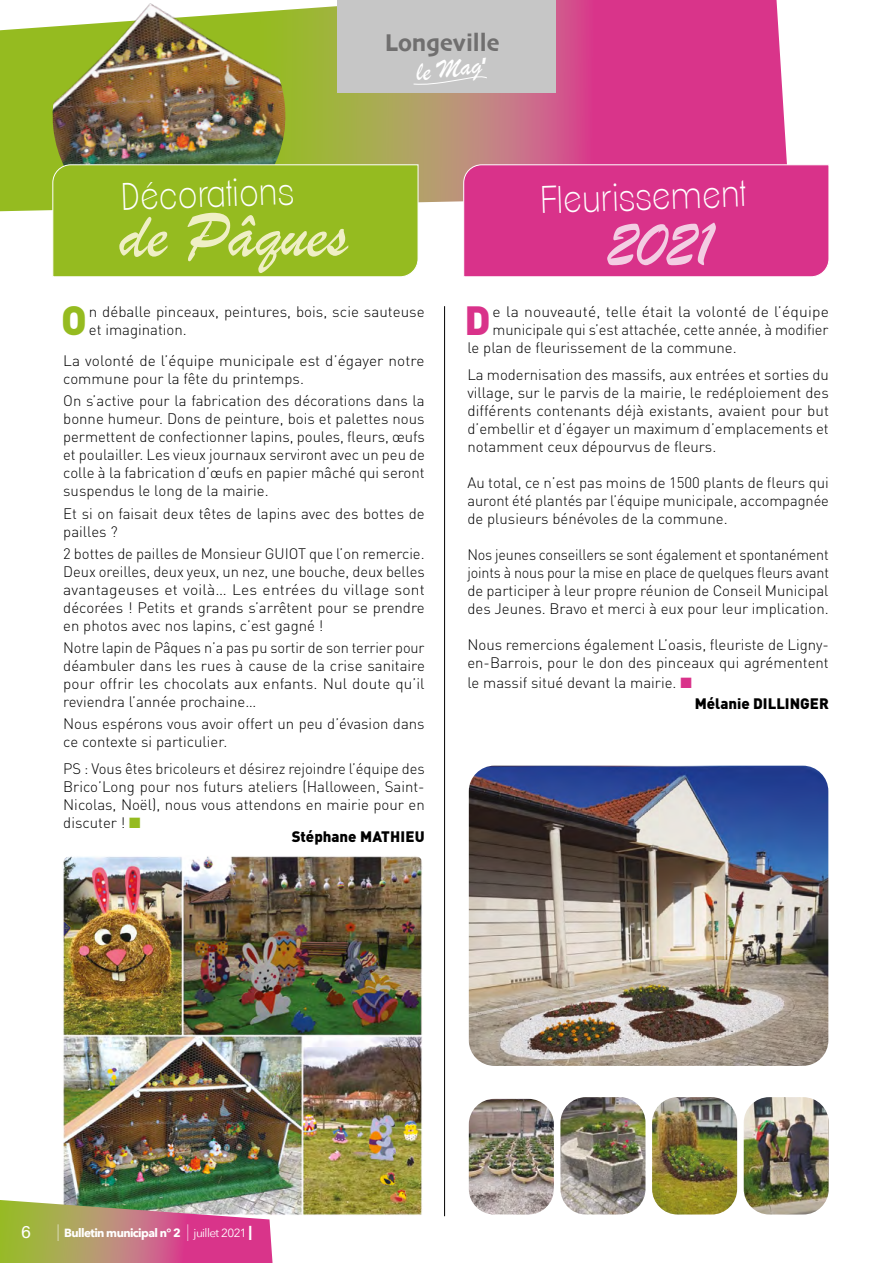
<style>
.page{position:relative;width:893px;height:1263px;background:#fff}
.page>*{position:absolute;margin:0;border:0;box-sizing:border-box;transform-origin:0 0}
.t1{font:67.5px "Brush Script";color:#efefc5}
.t2{font:67.5px "Brush Script";color:#f3cde3}
.t3{font:900 40.35px "DIN Pro";color:#95bb20}
.t4{font:900 40.35px "DIN Pro";color:#d9328a}
.t5{font:200 37.5px "Clemente P Dac";color:#fff;scale:.9 1}
.t6{font:27.15px "Brush Script";color:#fff}
.t7{font:25.35px "Skia";color:#706f6f;scale:.92 1}
.t8{font:300 15px/18px "DIN Pro";color:#000;text-align:justify}
.t9{font:300 15px/18px "DIN Pro";color:#000;text-align:justify;scale:.96 1}
.t10{font:300 15px "DIN Pro";color:#000;scale:1.04 1}
.t11{font:900 15px "DIN Pro";color:#000}
.t12{font:700 11.85px "Avenir Next";letter-spacing:-.05em;color:#fff}
.s1{font-family:"Avenir";font-weight:900;font-size:21.15px}
.s2{color:#95bb20}
.s3{color:#d9328a}
.s4{font-family:"Acumin Pro";font-weight:400;font-size:18px}
.s5{font-weight:200;font-size:23.7px}
.s6{font-weight:400}
.s7{font-size:20.1px}
</style>
<div class="page">
<svg style="left:0;top:0;width:787px;height:211px;background:#c47173"></svg>
<div style="left:337px;top:0;width:219px;height:92px;background:#c6c6c6"></div>
<svg style="left:413px;top:76px;width:74px;height:9px"></svg>
<img style="left:63px;top:856px;width:360px;height:359px">
<img style="left:46px;top:0;width:245px;height:211px">
<svg style="left:0;top:1200px;width:273px;height:63px;background:#b98276"></svg>
<div style="left:52px;top:164px;width:367px;height:113px;background:#95bb20"></div>
<div style="left:463px;top:164px;width:366px;height:113px;background:#d9328a"></div>
<img style="left:469px;top:766px;width:359px;height:300px">
<img style="left:469px;top:1099px;width:85px;height:115px">
<img style="left:560px;top:1097px;width:85px;height:117px">
<img style="left:652px;top:1097px;width:85px;height:117px">
<img style="left:744px;top:1097px;width:85px;height:117px">
<hr style="left:444px;top:306px;width:1px;height:910px;background:#000">
<h3 class="t7" style="left:385px;top:27px;width:126px">Longeville</h3>
<h3 class="t6" style="left:414px;top:54px;width:73px;rotate:-7deg">le Mag<span class="s1">’</span></h3>
<h3 class="t5" style="left:121px;top:175px;width:193px;rotate:-2deg">Décorations</h3>
<h1 class="t1" style="left:119px;top:190px;width:230px">de Pâques</h1>
<h3 class="t5" style="left:540px;top:178px;width:229px;rotate:-2deg">Fleurissement</h3>
<h1 class="t2" style="left:607px;top:200px;width:108px">2021</h1>
<h2 class="t3" style="left:61px;top:286px;width:27px">O</h2>
<p class="t8" style="left:89px;top:302px;width:337px">n déballe pinceaux, peintures, bois, scie sauteuse et imagination.</p>
<p class="t8" style="left:63px;top:350px;width:363px">La volonté de l’équipe municipale est d’égayer notre commune pour la fête du printemps.</p>
<p class="t8" style="left:63px;top:391px;width:363px">On s’active pour la fabrication des décorations dans la bonne humeur. Dons de peinture, bois et palettes nous permettent de confectionner lapins, poules, fleurs, œufs et poulailler. Les vieux journaux serviront avec un peu de colle à la fabrication d’œufs en papier mâché qui seront suspendus le long de la mairie.</p>
<p class="t8" style="left:63px;top:503px;width:363px">Et si on faisait deux têtes de lapins avec des bottes de pailles ?</p>
<p class="t8" style="left:63px;top:543px;width:363px">2 bottes de pailles de Monsieur GUIOT que l’on remercie.<br>Deux oreilles, deux yeux, un nez, une bouche, deux belles avantageuses et voilà… Les entrées du village sont décorées ! Petits et grands s’arrêtent pour se prendre en photos avec nos lapins, c’est gagné !</p>
<p class="t8" style="left:63px;top:637px;width:363px">Notre lapin de Pâques n’a pas pu sortir de son terrier pour déambuler dans les rues à cause de la crise sanitaire pour offrir les chocolats aux enfants. Nul doute qu’il reviendra l’année prochaine…</p>
<p class="t8" style="left:63px;top:714px;width:363px">Nous espérons vous avoir offert un peu d’évasion dans ce contexte si particulier.</p>
<p class="t8" style="left:63px;top:758px;width:363px">PS : Vous êtes bricoleurs et désirez rejoindre l’équipe des Brico’Long pour nos futurs ateliers (Halloween, Saint-Nicolas, Noël), nous vous attendons en mairie pour en discuter ! <span class="s2">■</span></p>
<p class="t11" style="left:292px;top:824px;width:134px">Stéphane MATHIEU</p>
<h2 class="t4" style="left:464px;top:286px;width:28px">D</h2>
<p class="t10" style="left:492px;top:300px;width:325px">e la nouveauté, telle était la volonté de l’équipe</p>
<p class="t8" style="left:492px;top:320px;width:338px">municipale qui s’est attachée, cette année, à modifier</p>
<p class="t8" style="left:467px;top:338px;width:271px">le plan de fleurissement de la commune.</p>
<p class="t8" style="left:467px;top:364px;width:363px">La modernisation des massifs, aux entrées et sorties du village, sur le parvis de la mairie, le redéploiement des différents contenants déjà existants, avaient pour but d’embellir et d’égayer un maximum d’emplacements et notamment ceux dépourvus de fleurs.</p>
<p class="t8" style="left:467px;top:472px;width:363px">Au total, ce n’est pas moins de 1500 plants de fleurs qui auront été plantés par l’équipe municipale, accompagnée de plusieurs bénévoles de la commune.</p>
<p class="t9" style="left:467px;top:544px;width:378px">Nos jeunes conseillers se sont également et spontanément joints à nous pour la mise en place de quelques fleurs avant de participer à leur propre réunion de Conseil Municipal des Jeunes. Bravo et merci à eux pour leur implication.</p>
<p class="t8" style="left:467px;top:634px;width:363px">Nous remercions également L’oasis, fleuriste de Ligny&shy;en-Barrois, pour le don des pinceaux qui agrémentent</p>
<p class="t8" style="left:467px;top:672px;width:226px">le massif situé devant la mairie. <span class="s3">■</span></p>
<p class="t11" style="left:695px;top:690px;width:136px">Mélanie DILLINGER</p>
<p class="t12" style="left:21px;top:1222px;width:233px"><span class="s4">6</span> <span class="s5">I</span> Bulletin municipal n° 2 <span class="s5">I</span> <span class="s6">juillet 2021</span> <span class="s7">I</span></p>
</div>
